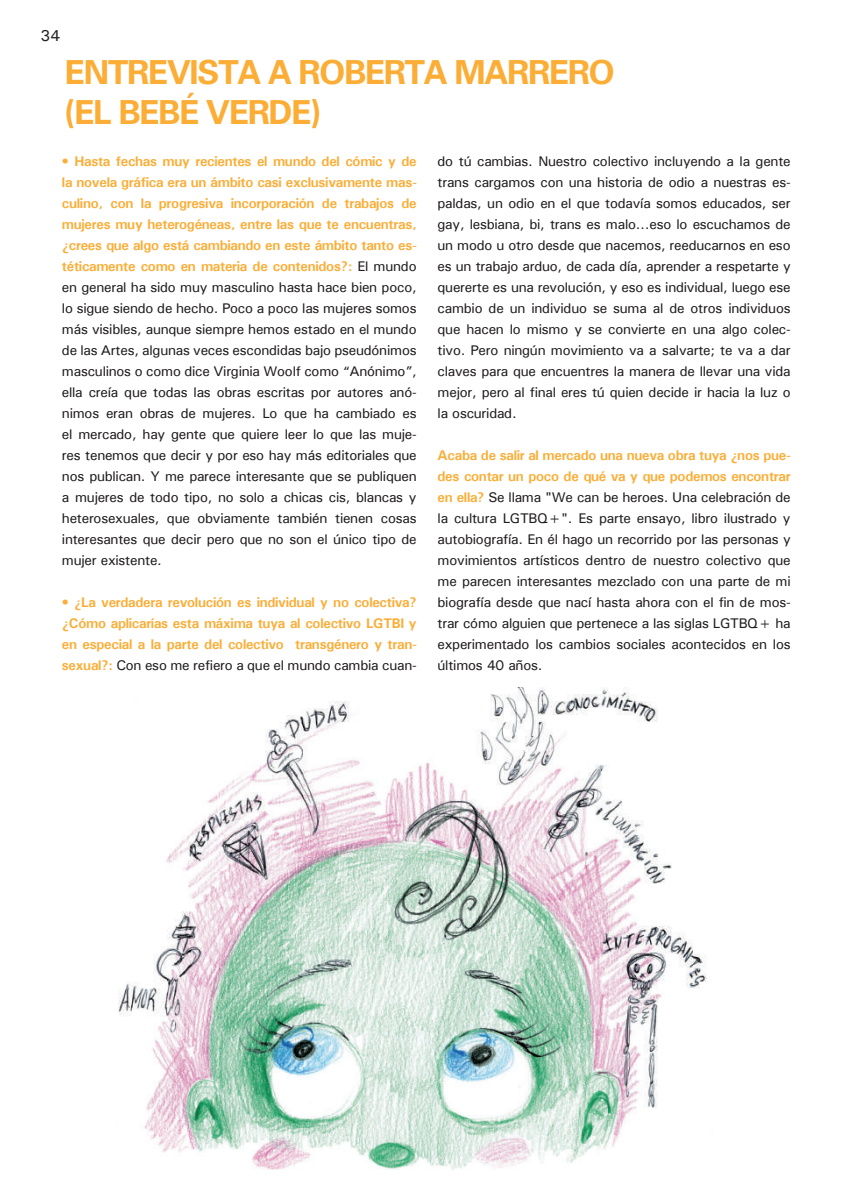
<style>
.page{position:relative;width:844px;height:1191px;background:#fff}
.page>*{position:absolute;margin:0;border:0;box-sizing:border-box;transform-origin:0 0}
.t1{font:700 33.25px "Univers";letter-spacing:-.04em;color:#fbad35}
.t2{font:500 15.75px "Univers";color:#231f20}
.t3{font:500 14px/21px "Univers";letter-spacing:-.02em;color:#201c1d;text-align:justify}
.t4{font:700 14px/21px "Univers";letter-spacing:-.02em;color:#fbad35;text-align:justify}
.s1{font-weight:700;color:#fbad35}
.s2{font-weight:500;color:#201c1d}
</style>
<div class="page">
<img style="left:118px;top:687px;width:589px;height:482px">
<p class="t2" style="left:41px;top:26px;width:21px">34</p>
<h1 class="t1" style="left:64px;top:53px;width:81px">ENTREVI</h1>
<h1 class="t1" style="left:197px;top:53px;width:309px">STA A ROBERTA MARRER</h1>
<h1 class="t1" style="left:588px;top:53px;width:27px">O</h1>
<h1 class="t1" style="left:64px;top:93px;width:258px">(EL BEBÉ VERDE)</h1>
<p class="t3" style="left:62px;top:150px;width:356px"><span class="s1">• Hasta fechas muy recientes el mundo del cómic y de la novela gráfica era un ámbito casi exclusivamente mas&shy;culino, con la progresiva incorporación de trabajos de mujeres muy heterogéneas, entre las que te encuentras, ¿crees que algo está cambiando en este ámbito tanto es&shy;téticamente como en materia de contenidos?:</span> El mundo en general ha sido muy masculino hasta hace bien poco, lo sigue siendo de hecho. Poco a poco las mujeres somos más visibles, aunque siempre hemos estado en el mundo de las Artes, algunas veces escondidas bajo pseudónimos masculinos o como dice Virginia Woolf como “Anónimo”, ella creía que todas las obras escritas por autores anó&shy;nimos eran obras de mujeres. Lo que ha cambiado es el mercado, hay gente que quiere leer lo que las muje&shy;res tenemos que decir y por eso hay más editoriales que nos publican. Y me parece interesante que se publiquen a mujeres de todo tipo, no solo a chicas cis, blancas y heterosexuales, que obviamente también tienen cosas interesantes que decir pero que no son el único tipo de mujer existente.</p>
<p class="t4" style="left:62px;top:591px;width:356px">• ¿La verdadera revolución es individual y no colectiva? ¿Cómo aplicarías esta máxima tuya al colectivo LGTBI y en especial a la parte del colectivo transgénero y tran&shy;sexual?: <span class="s2">Con eso me refiero a que el mundo cambia cuan-</span></p>
<p class="t3" style="left:437px;top:150px;width:354px">do tú cambias. Nuestro colectivo incluyendo a la gente trans cargamos con una historia de odio a nuestras es&shy;paldas, un odio en el que todavía somos educados, ser gay, lesbiana, bi, trans es malo…eso lo escuchamos de un modo u otro desde que nacemos, reeducarnos en eso es un trabajo arduo, de cada día, aprender a respetarte y quererte es una revolución, y eso es individual, luego ese cambio de un individuo se suma al de otros individuos que hacen lo mismo y se convierte en una algo colec&shy;tivo. Pero ningún movimiento va a salvarte; te va a dar claves para que encuentres la manera de llevar una vida mejor, pero al final eres tú quien decide ir hacia la luz o la oscuridad.</p>
<p class="t3" style="left:437px;top:444px;width:354px"><span class="s1">Acaba de salir al mercado una nueva obra tuya ¿nos pue&shy;des contar un poco de qué va y que podemos encontrar en ella?</span> Se llama "We can be heroes. Una celebración de la cultura LGTBQ+". Es parte ensayo, libro ilustrado y autobiografía. En él hago un recorrido por las personas y movimientos artísticos dentro de nuestro colectivo que me parecen interesantes mezclado con una parte de mi biografía desde que nací hasta ahora con el fin de mos&shy;trar cómo alguien que pertenece a las siglas LGTBQ+ ha experimentado los cambios sociales acontecidos en los últimos 40 años.</p>
</div>
